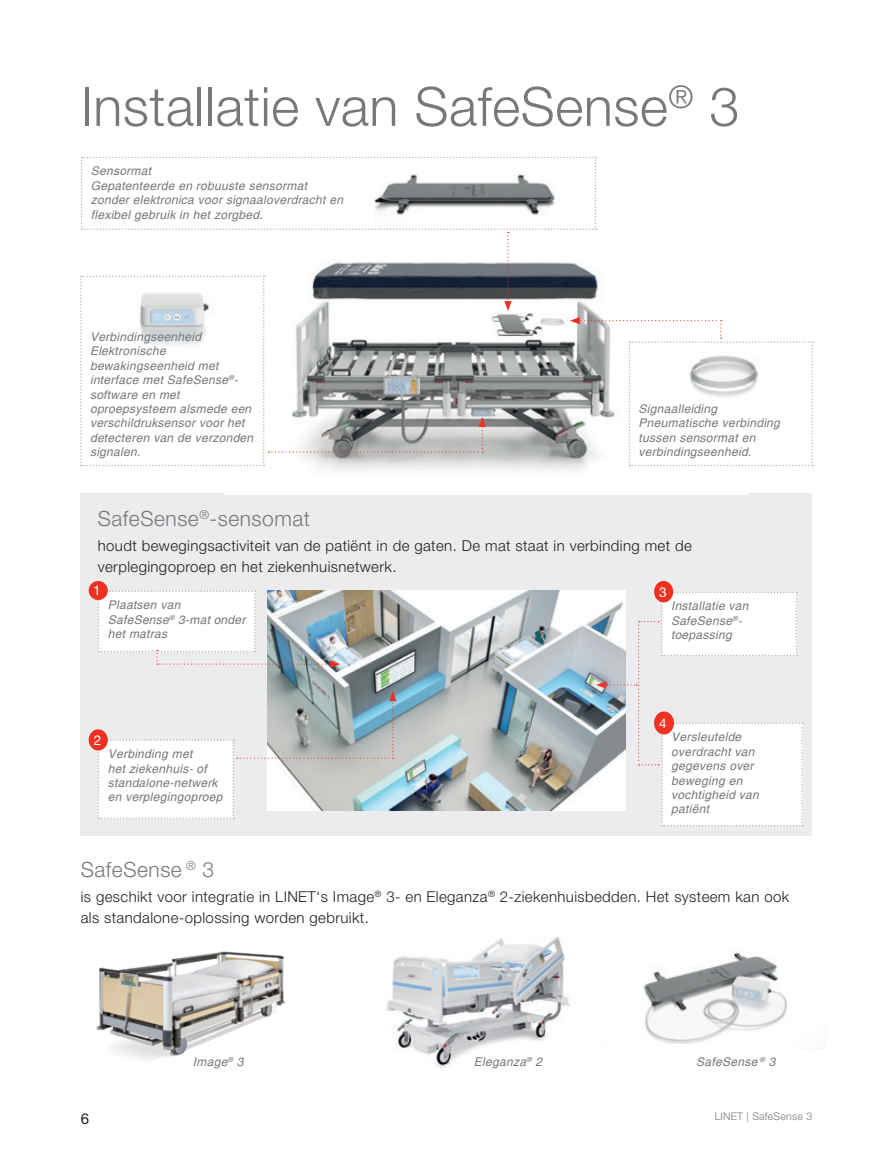
<style>
.page{position:relative;width:893px;height:1149px;background:#fff}
.page>*{position:absolute;margin:0;border:0;box-sizing:border-box;transform-origin:0 0}
._01_text_zakladni{font:300 54px "Helvetica Neue LT Pro";letter-spacing:.01em;color:#76787b}
._001_bullet{font:300 21px "Helvetica Neue LT Pro";letter-spacing:.025em;color:#76787b}
._001_bullet-2{font:300 15px/21px "Helvetica Neue LT Pro";letter-spacing:.025em;color:#231f20}
.t1{font:15px "Helvetica Neue LT Pro";color:#231f20}
._001_bullet-3{font:13.5px "Helvetica Neue LT Pro";color:#fff}
.t2{font:italic 12px/14.4px "Helvetica";letter-spacing:.025em;color:#76787b}
.t3{font:300 10.5px "Helvetica Neue LT Pro";letter-spacing:.025em;color:#76787b}
</style>
<div class="page">
<div style="left:81px;top:493px;width:731px;height:343px;background:#ececee"></div>
<img style="left:224px;top:466px;width:522px;height:28px">
<img style="left:268px;top:590px;width:357px;height:220px">
<img style="left:385px;top:936px;width:185px;height:132px">
<img style="left:96px;top:951px;width:190px;height:109px">
<svg style="left:80px;top:157px;width:733px;height:309px"></svg>
<img style="left:675px;top:350px;width:96px;height:50px">
<div style="left:89px;top:580px;width:19px;height:20px;background:#ef3122;border-radius:50%"></div>
<div style="left:654px;top:580px;width:19px;height:22px;background:#ef3122;border-radius:50%"></div>
<div style="left:89px;top:729px;width:19px;height:21px;background:#ef3122;border-radius:50%"></div>
<svg style="left:98px;top:590px;width:242px;height:77px"></svg>
<svg style="left:98px;top:691px;width:298px;height:128px"></svg>
<svg style="left:596px;top:591px;width:207px;height:235px"></svg>
<img style="left:643px;top:952px;width:144px;height:92px">
<p class="_01_text_zakladni" style="left:81px;top:74px;width:660px">Installatie van SafeSense<sup>®</sup> 3</p>
<p class="t2" style="left:91px;top:164px;width:62px">Sensormat</p>
<p class="t2" style="left:91px;top:179px;width:254px">Gepatenteerde en robuuste sensormat zonder elektronica voor signaaloverdracht en flexibel gebruik in het zorgbed.</p>
<p class="t2" style="left:90px;top:330px;width:113px">Verbindingseenheid</p>
<p class="t2" style="left:90px;top:344px;width:165px">Elektronische bewakingseenheid met interface met SafeSense<sup>®</sup>- software en met oproepsysteem alsmede een verschildruksensor voor het detecteren van de verzonden signalen.</p>
<p class="t2" style="left:639px;top:402px;width:80px">Signaalleiding</p>
<p class="t2" style="left:639px;top:416px;width:143px">Pneumatische verbinding tussen sensormat en verbindingseenheid.</p>
<p class="_001_bullet" style="left:98px;top:505px;width:214px">SafeSense<sup>®</sup>-sensomat</p>
<p class="_001_bullet-2" style="left:98px;top:534px;width:596px">houdt bewegingsactiviteit van de patiënt in de gaten. De mat staat in verbinding met de verplegingoproep en het ziekenhuisnetwerk.</p>
<p class="_001_bullet-3" style="left:93px;top:582px;width:9px">1</p>
<p class="t2" style="left:108px;top:598px;width:139px">Plaatsen van<br>SafeSense<sup>®</sup> 3-mat onder het matras</p>
<p class="_001_bullet-3" style="left:659px;top:583px;width:9px">3</p>
<p class="t2" style="left:671px;top:599px;width:79px">Installatie van<br>SafeSense<sup>®</sup>- toepassing</p>
<p class="_001_bullet-3" style="left:659px;top:714px;width:9px">4</p>
<p class="_001_bullet-3" style="left:94px;top:731px;width:9px">2</p>
<p class="t2" style="left:671px;top:730px;width:89px">Versleutelde overdracht van gegevens over beweging en vochtigheid van patiënt</p>
<p class="t2" style="left:108px;top:747px;width:116px">Verbinding met<br>het ziekenhuis- of standalone-netwerk en verplegingoproep</p>
<p class="_001_bullet" style="left:81px;top:856px;width:135px">SafeSense <sup>®</sup> 3</p>
<p class="_001_bullet-2" style="left:81px;top:885px;width:710px">is geschikt voor integratie in LINET‘s Image<sup>®</sup> 3- en Eleganza<sup>®</sup> 2-ziekenhuisbedden. Het systeem kan ook als standalone-oplossing worden gebruikt.</p>
<p class="t2" style="left:193px;top:1054px;width:52px">Image<sup>®</sup> 3</p>
<p class="t2" style="left:474px;top:1054px;width:70px">Eleganza<sup>®</sup> 2</p>
<p class="t2" style="left:696px;top:1054px;width:81px">SafeSense <sup>®</sup> 3</p>
<p class="t1" style="left:81px;top:1108px;width:10px">6</p>
<p class="t3" style="left:715px;top:1109px;width:99px">LINET | SafeSense 3</p>
</div>
